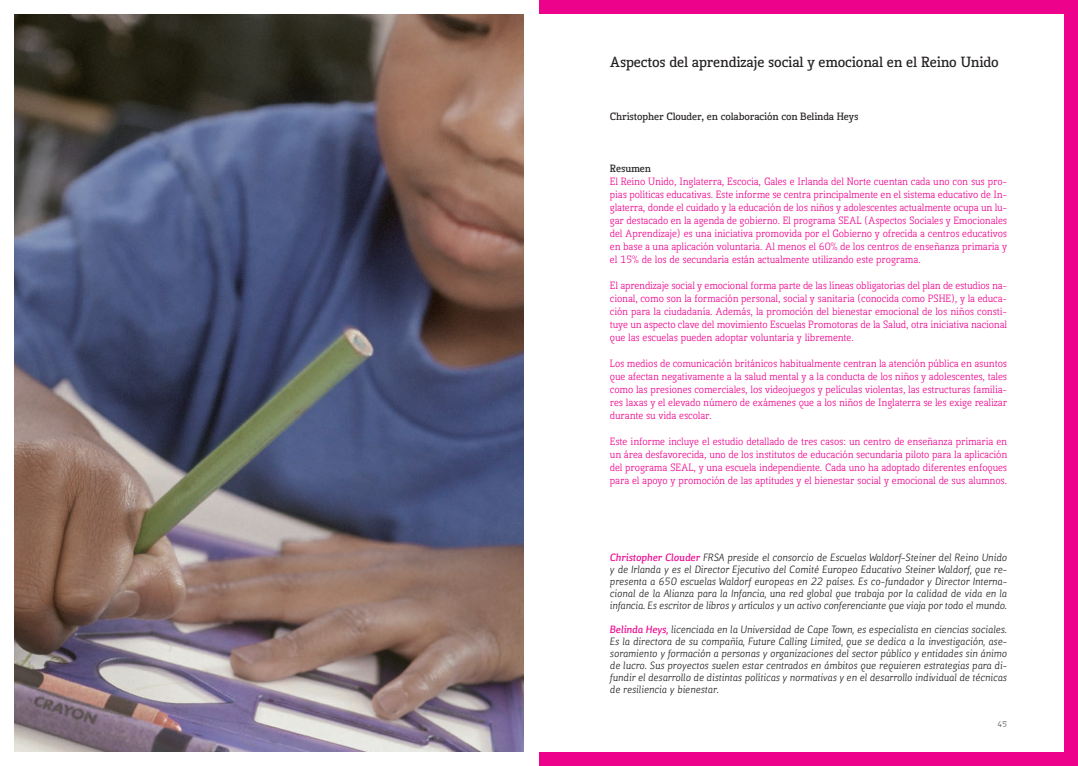
<style>
.page{position:relative;width:1078px;height:766px;background:#fff}
.page>*{position:absolute;margin:0;border:0;box-sizing:border-box;transform-origin:0 0}
.t1{font:700 14px "Kofi Pure Serif";color:#231f20}
.t2{font:10px/13px "Kofi Pure Serif";color:#ed028c;text-align:justify}
.t3{font:10px/12px "Kofi Pure Kursiv";letter-spacing:-.005em;color:#231f20;text-align:justify}
.t4{font:700 10px "Kofi Pure Serif";color:#231f20}
.t5{font:8px "Kofi Pure Serif";color:#4b4c4d}
.s1{font-weight:700;color:#ed028c}
</style>
<div class="page">
<div style="left:539px;top:0;width:538px;height:765px;background:#ed028c"></div>
<div style="left:539px;top:14px;width:524px;height:737px;background:#fff"></div>
<img style="left:14px;top:14px;width:509px;height:737px">
<h1 class="t1" style="left:609px;top:57px;width:390px">Aspectos del aprendizaje social y emocional en el Reino Unido</h1>
<p class="t4" style="left:609px;top:112px;width:250px">Christopher Clouder, en colaboración con Belinda Heys</p>
<p class="t4" style="left:609px;top:164px;width:43px">Resumen</p>
<p class="t2" style="left:609px;top:176px;width:398px">El Reino Unido, Inglaterra, Escocia, Gales e Irlanda del Norte cuentan cada uno con sus pro&shy;pias políticas educativas. Este informe se centra principalmente en el sistema educativo de In&shy;glaterra, donde el cuidado y la educación de los niños y adolescentes actualmente ocupa un lu&shy;gar destacado en la agenda de gobierno. El programa SEAL (Aspectos Sociales y Emocionales del Aprendizaje) es una iniciativa promovida por el Gobierno y ofrecida a centros educativos en base a una aplicación voluntaria. Al menos el 60% de los centros de enseñanza primaria y el 15% de los de secundaria están actualmente utilizando este programa.</p>
<p class="t2" style="left:609px;top:280px;width:398px">El aprendizaje social y emocional forma parte de las líneas obligatorias del plan de estudios na&shy;cional, como son la formación personal, social y sanitaria (conocida como PSHE), y la educa&shy;ción para la ciudadanía. Además, la promoción del bienestar emocional de los niños consti&shy;tuye un aspecto clave del movimiento Escuelas Promotoras de la Salud, otra iniciativa nacional que las escuelas pueden adoptar voluntaria y libremente.</p>
<p class="t2" style="left:609px;top:358px;width:398px">Los medios de comunicación británicos habitualmente centran la atención pública en asuntos que afectan negativamente a la salud mental y a la conducta de los niños y adolescentes, tales como las presiones comerciales, los videojuegos y películas violentas, las estructuras familia&shy;res laxas y el elevado número de exámenes que a los niños de Inglaterra se les exige realizar durante su vida escolar.</p>
<p class="t2" style="left:609px;top:436px;width:398px">Este informe incluye el estudio detallado de tres casos: un centro de enseñanza primaria en un área desfavorecida, uno de los institutos de educación secundaria piloto para la aplicación del programa SEAL, y una escuela independiente. Cada uno ha adoptado diferentes enfoques para el apoyo y promoción de las aptitudes y el bienestar social y emocional de sus alumnos.</p>
<p class="t3" style="left:609px;top:552px;width:398px"><span class="s1">Christopher Clouder</span> FRSA preside el consorcio de Escuelas Waldorf-Steiner del Reino Unido y de Irlanda y es el Director Ejecutivo del Comité Europeo Educativo Steiner Waldorf, que re&shy;presenta a 650 escuelas Waldorf europeas en 22 países. Es co-fundador y Director Interna&shy;cional de la Alianza para la Infancia, una red global que trabaja por la calidad de vida en la infancia. Es escritor de libros y artículos y un activo conferenciante que viaja por todo el mundo.</p>
<p class="t3" style="left:609px;top:624px;width:398px"><span class="s1">Belinda Heys,</span> licenciada en la Universidad de Cape Town, es especialista en ciencias sociales.<br>Es la directora de su compañía, Future Calling Limited, que se dedica a la investigación, ase&shy;soramiento y formación a personas y organizaciones del sector público y entidades sin ánimo de lucro. Sus proyectos suelen estar centrados en ámbitos que requieren estrategias para di&shy;fundir el desarrollo de distintas políticas y normativas y en el desarrollo individual de técnicas de resiliencia y bienestar.</p>
<p class="t5" style="left:997px;top:720px;width:11px">45</p>
</div>
